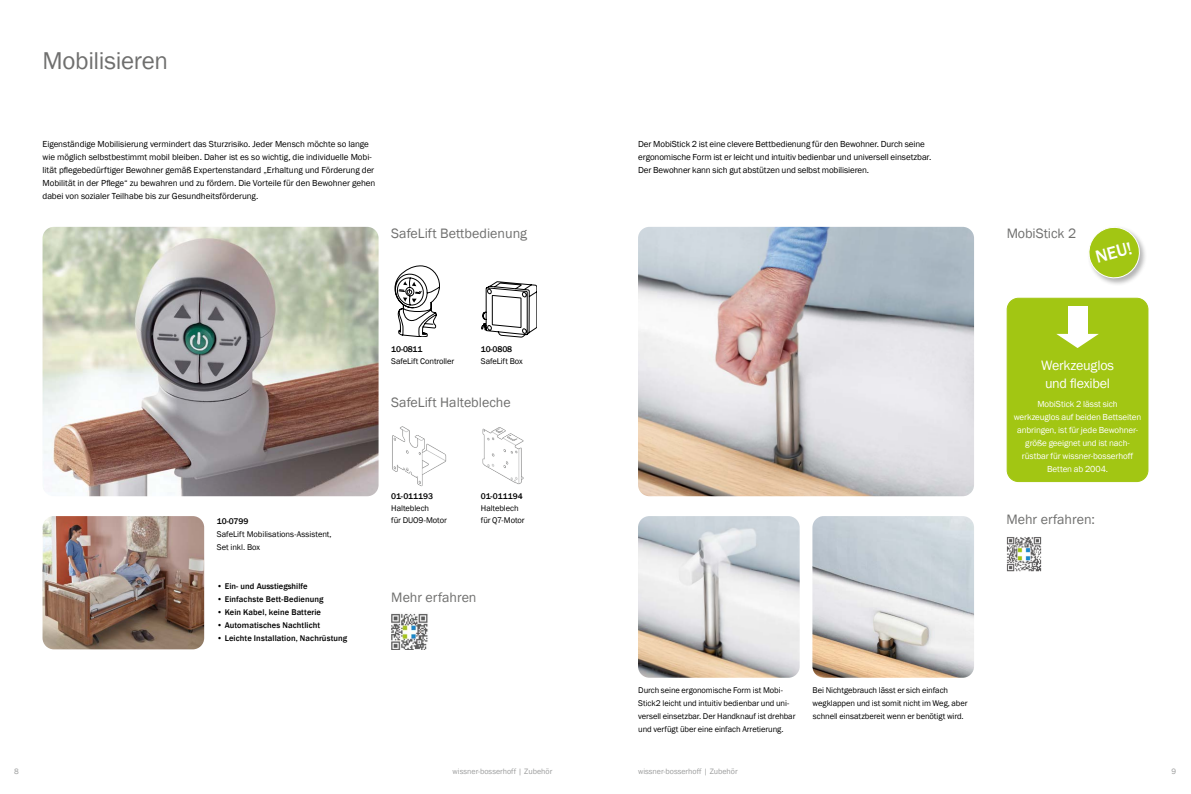
<style>
.page{position:relative;width:1191px;height:794px;background:#fff}
.page>*{position:absolute;margin:0;border:0;box-sizing:border-box;transform-origin:0 0}
.t1{font:25px "Franklin Gothic";letter-spacing:-.015em;color:#6f6f6e}
.t2{font:500 18.1px "Franklin Gothic";color:#fff}
.t3{font:14px "Franklin Gothic";color:#6f6f6e}
.t4{font:14px/18px "Franklin Gothic";letter-spacing:-.015em;color:#fff}
.t5{font:9px/13px "Franklin Gothic";letter-spacing:-.01em;color:#000}
.t6{font:9px/13px "Franklin Gothic";letter-spacing:-.01em;color:#fff;text-align:center}
.t7{font:8.5px/13px "Franklin Gothic";letter-spacing:-.01em;color:#000}
.t8{font:500 8.5px "Franklin Gothic";letter-spacing:.005em;color:#000}
.t9{font:8px "Franklin Gothic";color:#9c9d9d}
</style>
<div class="page">
<img style="left:43px;top:227px;width:335px;height:269px">
<img style="left:43px;top:516px;width:161px;height:133px">
<img style="left:392px;top:426px;width:55px;height:61px">
<img style="left:482px;top:427px;width:42px;height:58px">
<svg style="left:395px;top:266px;width:44px;height:71px"></svg>
<svg style="left:481px;top:282px;width:56px;height:55px"></svg>
<img style="left:638px;top:227px;width:336px;height:269px">
<img style="left:812px;top:516px;width:162px;height:161px">
<img style="left:638px;top:516px;width:161px;height:161px">
<div style="left:1007px;top:298px;width:141px;height:183px;background:#a2c613;border-radius:11px"></div>
<div style="left:1006px;top:298px;width:142px;height:184px;border:1px solid #a2c613;border-radius:11px"></div>
<svg style="left:1056px;top:334px;width:42px;height:14px"></svg>
<div style="left:1067px;top:306px;width:20px;height:30px;background:#fff"></div>
<div style="left:1086px;top:225px;width:61px;height:61px;background:#000;opacity:.3"></div>
<svg style="left:1086px;top:225px;width:56px;height:55px"></svg>
<img style="left:1006px;top:537px;width:36px;height:35px">
<img style="left:391px;top:613px;width:37px;height:36px">
<h1 class="t1" style="left:43px;top:45px;width:127px">Mobilisieren</h1>
<p class="t5" style="left:43px;top:137px;width:334px">Eigenständige Mobilisierung vermindert das Sturzrisiko. Jeder Mensch möchte so lange wie möglich selbstbestimmt mobil bleiben. Daher ist es so wichtig, die individuelle Mobi&shy;lität pflegebedürftiger Bewohner gemäß Expertenstandard „Erhaltung und Förderung der Mobilität in der Pflege“ zu bewahren und zu fördern. Die Vorteile für den Bewohner gehen dabei von sozialer Teilhabe bis zur Gesundheitsförderung.</p>
<h3 class="t3" style="left:391px;top:224px;width:137px">SafeLift Bettbedienung</h3>
<p class="t8" style="left:217px;top:515px;width:33px">10-0799</p>
<p class="t7" style="left:217px;top:527px;width:116px">SafeLift Mobilisations-Assistent,<br>Set inkl. Box</p>
<p class="t8" style="left:217px;top:580px;width:92px">• Ein- und Ausstiegshilfe</p>
<p class="t8" style="left:217px;top:593px;width:108px">• Einfachste Bett-Bedienung</p>
<p class="t8" style="left:217px;top:606px;width:106px">• Kein Kabel, keine Batterie</p>
<p class="t8" style="left:217px;top:619px;width:105px">• Automatisches Nachtlicht</p>
<p class="t8" style="left:217px;top:632px;width:132px">• Leichte Installation, Nachrüstung</p>
<p class="t8" style="left:391px;top:344px;width:33px">10-0811</p>
<p class="t7" style="left:391px;top:355px;width:64px">SafeLift Controller</p>
<p class="t8" style="left:481px;top:344px;width:33px">10-0808</p>
<p class="t7" style="left:481px;top:355px;width:43px">SafeLift Box</p>
<h3 class="t3" style="left:391px;top:393px;width:121px">SafeLift Haltebleche</h3>
<p class="t8" style="left:391px;top:491px;width:43px">01-011193</p>
<p class="t7" style="left:391px;top:503px;width:57px;line-height:12px">Halteblech<br>für DUO9-Motor</p>
<p class="t8" style="left:481px;top:491px;width:43px">01-011194</p>
<p class="t7" style="left:481px;top:503px;width:45px;line-height:12px">Halteblech für Q7-Motor</p>
<h3 class="t3" style="left:391px;top:588px;width:87px">Mehr erfahren</h3>
<p class="t5" style="left:638px;top:137px;width:294px">Der MobiStick 2 ist eine clevere Bettbedienung für den Bewohner. Durch seine ergonomische Form ist er leicht und intuitiv bedienbar und universell einsetzbar.<br>Der Bewohner kann sich gut abstützen und selbst mobilisieren.</p>
<h3 class="t3" style="left:1006px;top:224px;width:71px">MobiStick 2</h3>
<h2 class="t2" style="left:1093px;top:246px;width:38px;rotate:-15deg">NEU!</h2>
<h3 class="t4" style="left:1041px;top:356px;width:75px">Werkzeuglos und flexibel</h3>
<p class="t6" style="left:1013px;top:397px;width:129px">MobiStick 2 lässt sich werkzeuglos auf beiden Bettseiten anbringen, ist für jede Bewohner&shy;größe geeignet und ist nach&shy;rüstbar für wissner-bosserhoff<br>Betten ab 2004.</p>
<h3 class="t3" style="left:1006px;top:510px;width:90px">Mehr erfahren:</h3>
<p class="t7" style="left:638px;top:683px;width:159px">Durch seine ergonomische Form ist Mobi-Stick2 leicht und intuitiv bedienbar und uni&shy;versell einsetzbar. Der Handknauf ist drehbar und verfügt über eine einfach Arretierung.</p>
<p class="t7" style="left:812px;top:683px;width:156px">Bei Nichtgebrauch lässt er sich einfach wegklappen und ist somit nicht im Weg, aber schnell einsatzbereit wenn er benötigt wird.</p>
<p class="t9" style="left:14px;top:766px;width:6px">8</p>
<p class="t9" style="left:452px;top:766px;width:101px">wissner-bosserhoff | Zubehör</p>
<p class="t9" style="left:638px;top:766px;width:101px">wissner-bosserhoff | Zubehör</p>
<p class="t9" style="left:1171px;top:766px;width:6px">9</p>
</div>
